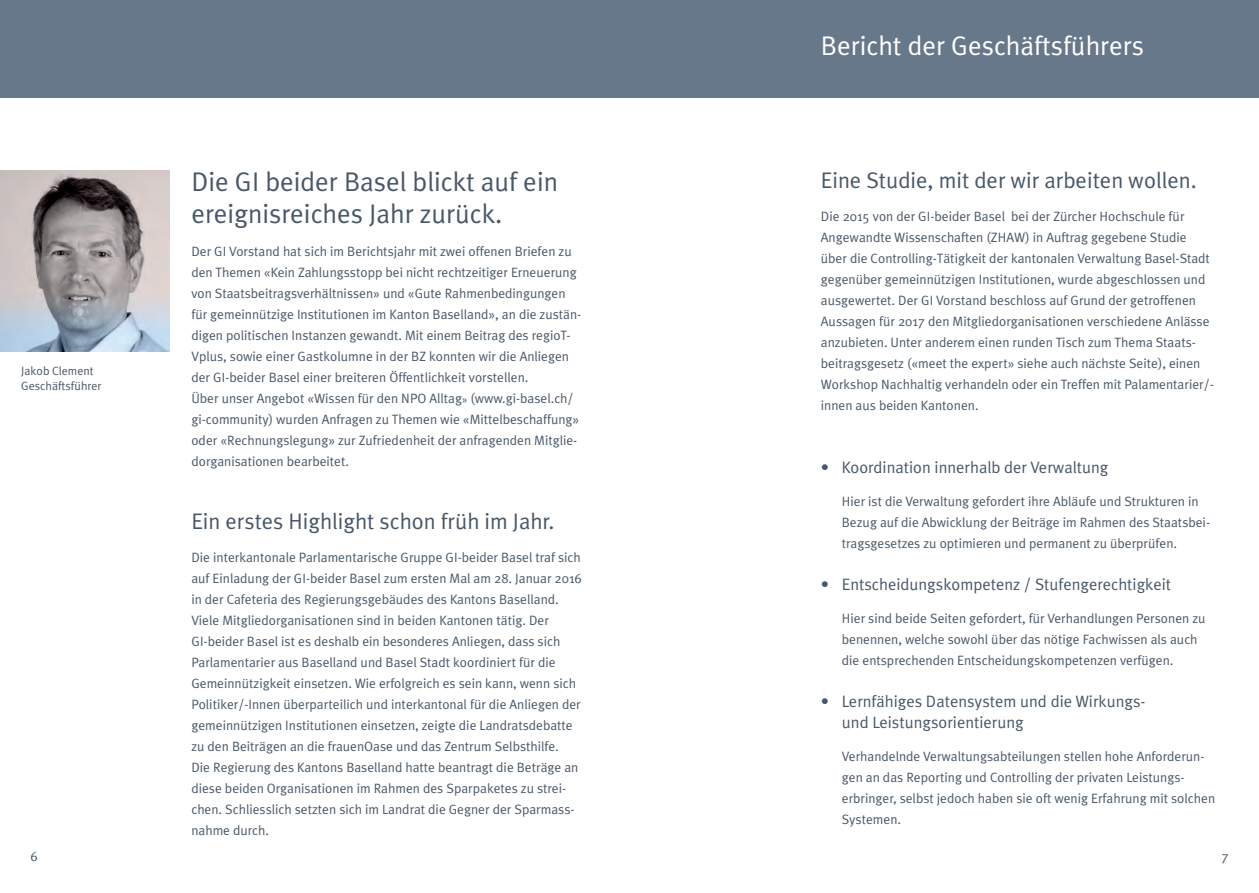
<style>
.page{position:relative;width:1259px;height:893px;background:#fff}
.page>*{position:absolute;margin:0;border:0;box-sizing:border-box;transform-origin:0 0}
.t1{font:27px/31.5px "Meta Plus Normal";color:#485868}
.t2{font:27px "Meta Plus Normal";color:#fff}
.t3{font:22.5px "Meta Plus Normal";color:#485868}
.t4{font:16.5px/21px "Meta Plus Normal";color:#485868}
.t5{font:13.5px/21px "Meta Plus Normal";color:#485868}
.t6{font:12px/15px "Meta Plus Normal";color:#485868}
.s1{font-size:10.5px}
</style>
<div class="page">
<div style="left:0;top:0;width:1259px;height:98px;background:#68788b"></div>
<img style="left:0;top:170px;width:169px;height:182px">
<p class="t6" style="left:21px;top:363px;width:82px">Jakob Clement<br>Geschäftsführer</p>
<h1 class="t1" style="left:191px;top:166px;width:368px">Die GI beider Basel blickt auf ein ereignisreiches Jahr zurück.</h1>
<p class="t5" style="left:191px;top:241px;width:391px">Der GI Vorstand hat sich im Berichtsjahr mit zwei offenen Briefen zu den Themen «Kein Zahlungsstopp bei nicht rechtzeitiger Erneuerung von Staatsbeitragsverhältnissen» und «Gute Rahmenbedingungen für gemeinnützige Institutionen im Kanton Baselland», an die zustän&shy;digen politischen Instanzen gewandt. Mit einem Beitrag des regioT-Vplus, sowie einer Gastkolumne in der BZ konnten wir die Anliegen der GI-beider Basel einer breiteren Öffentlichkeit vorstellen.<br>Über unser Angebot «Wissen für den NPO Alltag<span class="s1">»</span> (www.gi-basel.ch/ gi-community) wurden Anfragen zu Themen wie «Mittelbeschaffung» oder «Rechnungslegung» zur Zufriedenheit der anfragenden Mitglie&shy;dorganisationen bearbeitet.</p>
<h2 class="t3" style="left:191px;top:508px;width:365px">Ein erstes Highlight schon früh im Jahr.</h2>
<p class="t5" style="left:191px;top:547px;width:392px">Die interkantonale Parlamentarische Gruppe GI-beider Basel traf sich auf Einladung der GI-beider Basel zum ersten Mal am 28. Januar 2016 in der Cafeteria des Regierungsgebäudes des Kantons Baselland.<br>Viele Mitgliedorganisationen sind in beiden Kantonen tätig. Der GI-beider Basel ist es deshalb ein besonderes Anliegen, dass sich Parlamentarier aus Baselland und Basel Stadt koordiniert für die Gemeinnützigkeit einsetzen. Wie erfolgreich es sein kann, wenn sich Politiker/-Innen überparteilich und interkantonal für die Anliegen der gemeinnützigen Institutionen einsetzen, zeigte die Landratsdebatte zu den Beiträgen an die frauenOase und das Zentrum Selbsthilfe.<br>Die Regierung des Kantons Baselland hatte beantragt die Beträge an diese beiden Organisationen im Rahmen des Sparpaketes zu strei&shy;chen. Schliesslich setzten sich im Landrat die Gegner der Sparmass&shy;nahme durch.</p>
<h1 class="t2" style="left:821px;top:30px;width:324px">Bericht der Geschäftsführers</h1>
<h2 class="t3" style="left:821px;top:167px;width:377px">Eine Studie, mit der wir arbeiten wollen.</h2>
<p class="t5" style="left:821px;top:206px;width:394px">Die 2015 von der GI-beider Basel bei der Zürcher Hochschule für Angewandte Wissenschaften (ZHAW) in Auftrag gegebene Studie über die Controlling-Tätigkeit der kantonalen Verwaltung Basel-Stadt gegenüber gemeinnützigen Institutionen, wurde abgeschlossen und ausgewertet. Der GI Vorstand beschloss auf Grund der getroffenen Aussagen für 2017 den Mitgliedorganisationen verschiedene Anlässe anzubieten. Unter anderem einen runden Tisch zum Thema Staats&shy;beitragsgesetz («meet the expert» siehe auch nächste Seite), einen Workshop Nachhaltig verhandeln oder ein Treffen mit Palamentarier/- innen aus beiden Kantonen.</p>
<p class="t4" style="left:821px;top:456px;width:289px">• Koordination innerhalb der Verwaltung</p>
<p class="t5" style="left:842px;top:491px;width:370px">Hier ist die Verwaltung gefordert ihre Abläufe und Strukturen in<br>Bezug auf die Abwicklung der Beiträge im Rahmen des Staatsbei&shy;tragsgesetzes zu optimieren und permanent zu überprüfen.</p>
<p class="t4" style="left:821px;top:573px;width:352px">• Entscheidungskompetenz / Stufengerechtigkeit</p>
<p class="t5" style="left:842px;top:608px;width:365px">Hier sind beide Seiten gefordert, für Verhandlungen Personen zu benennen, welche sowohl über das nötige Fachwissen als auch die entsprechenden Entscheidungskompetenzen verfügen.</p>
<p class="t4" style="left:842px;top:690px;width:305px;text-indent:-21px">• Lernfähiges Datensystem und die Wirkungs&shy;und Leistungsorientierung</p>
<p class="t5" style="left:842px;top:746px;width:375px">Verhandelnde Verwaltungsabteilungen stellen hohe Anforderun&shy;gen an das Reporting und Controlling der privaten Leistungs&shy;erbringer, selbst jedoch haben sie oft wenig Erfahrung mit solchen Systemen.</p>
<p class="t5" style="left:30px;top:846px;width:9px">6</p>
<p class="t5" style="left:1221px;top:846px;width:9px">7</p>
</div>
